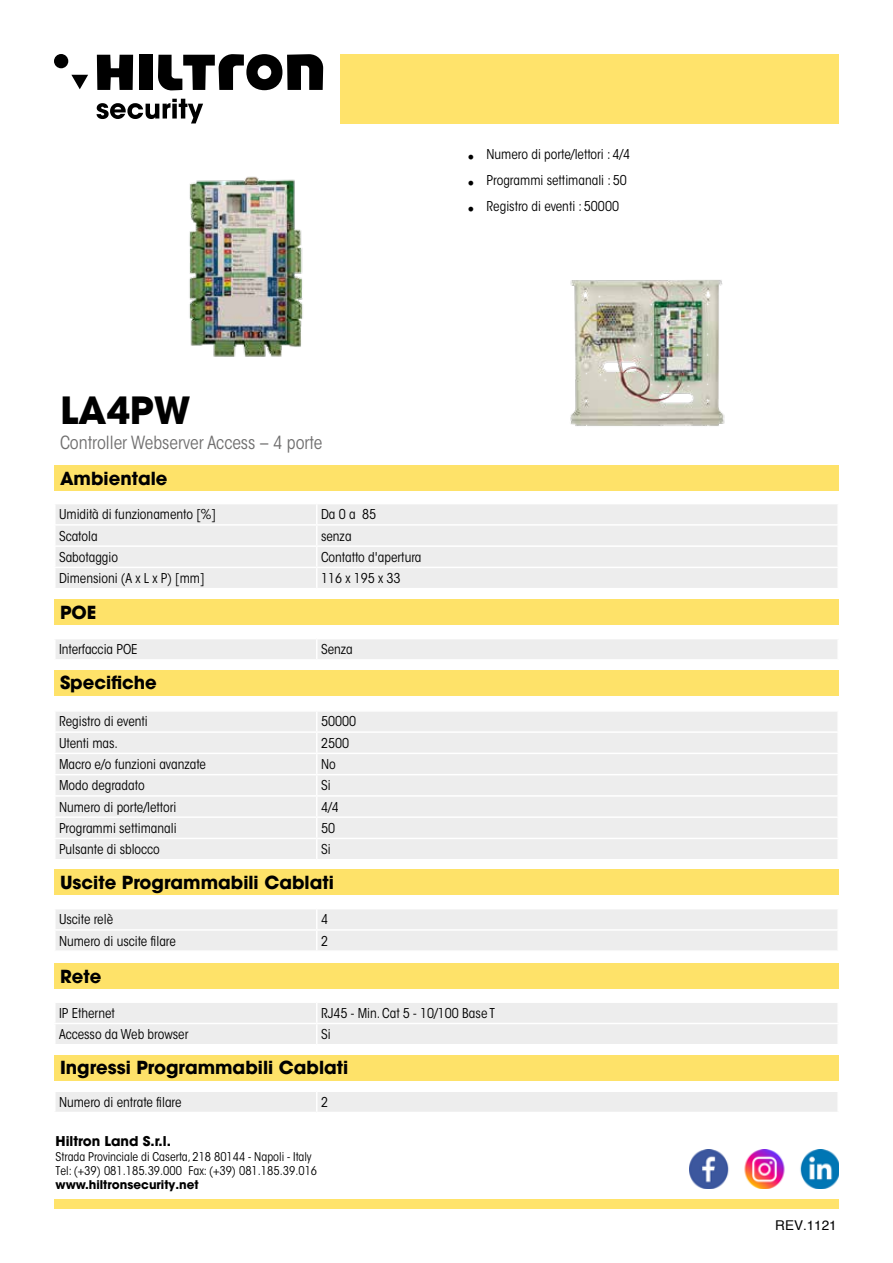
<style>
.page{position:relative;width:893px;height:1263px;background:#fff}
.page>*{position:absolute;margin:0;border:0;box-sizing:border-box;transform-origin:0 0}
.t1{font:700 37.5px "Avant Garde LT";color:#000}
.t2{font:700 18px "Avant Garde LT";color:#000}
.t3{font:condensed 18px "ITC Avant Garde Std";color:#706f6f}
.t4{font:condensed 13.5px "ITC Avant Garde Std";color:#000}
.t5{font:700 13.5px "Avant Garde LT";color:#000}
.t6{font:13.5px "Helvetica";color:#000}
.t7{font:condensed 12px/14px "ITC Avant Garde Std";color:#000}
.t8{font:700 12px "Avant Garde LT";color:#000}
.s1{font-family:"Minion Pro";font-stretch:normal;font-size:18px}
</style>
<div class="page">
<svg style="left:97px;top:99px;width:106px;height:24px"></svg>
<svg style="left:71px;top:75px;width:17px;height:14px"></svg>
<div style="left:54px;top:54px;width:14px;height:14px;background:#000;border-radius:50%"></div>
<svg style="left:97px;top:55px;width:36px;height:35px"></svg>
<div style="left:139px;top:55px;width:14px;height:35px;background:#000"></div>
<svg style="left:158px;top:54px;width:165px;height:37px"></svg>
<div style="left:340px;top:54px;width:499px;height:69px;background:#ffe36b"></div>
<div style="left:54px;top:1199px;width:785px;height:10px;background:#ffe36b"></div>
<img style="left:189px;top:176px;width:114px;height:181px">
<div style="left:54px;top:466px;width:785px;height:25px;background:#fee269"></div>
<div style="left:54px;top:600px;width:785px;height:25px;background:#fee269"></div>
<div style="left:55px;top:639px;width:262px;height:21px;background:#ededed"></div>
<div style="left:317px;top:639px;width:521px;height:21px;background:#ededed"></div>
<hr style="left:54px;top:639px;width:2px;height:20px;background:#fff">
<hr style="left:316px;top:639px;width:2px;height:20px;background:#fff">
<hr style="left:837px;top:639px;width:2px;height:20px;background:#fff">
<hr style="left:54px;top:659px;width:263px;height:2px;background:#fff">
<hr style="left:317px;top:659px;width:522px;height:2px;background:#fff">
<div style="left:55px;top:838px;width:262px;height:22px;background:#ededed"></div>
<div style="left:317px;top:838px;width:521px;height:22px;background:#ededed"></div>
<div style="left:56px;top:712px;width:781px;height:126px;background:#ededed"></div>
<hr style="left:54px;top:816px;width:263px;height:2px;background:#fff">
<hr style="left:317px;top:816px;width:522px;height:2px;background:#fff">
<hr style="left:316px;top:818px;width:2px;height:20px;background:#fff">
<hr style="left:54px;top:838px;width:263px;height:1px;background:#fff">
<hr style="left:54px;top:839px;width:2px;height:20px;background:#fff">
<hr style="left:317px;top:838px;width:522px;height:1px;background:#fff">
<hr style="left:316px;top:839px;width:2px;height:20px;background:#fff">
<hr style="left:837px;top:839px;width:2px;height:20px;background:#fff">
<hr style="left:54px;top:859px;width:263px;height:1px;background:#fff">
<hr style="left:317px;top:859px;width:522px;height:1px;background:#fff">
<img style="left:689px;top:1150px;width:150px;height:38px">
<img style="left:570px;top:280px;width:155px;height:146px">
<div style="left:56px;top:504px;width:781px;height:84px;background:#ededed"></div>
<hr style="left:54px;top:545px;width:263px;height:2px;background:#fff">
<hr style="left:317px;top:545px;width:522px;height:2px;background:#fff">
<hr style="left:316px;top:547px;width:2px;height:20px;background:#fff">
<hr style="left:54px;top:567px;width:263px;height:1px;background:#fff">
<hr style="left:317px;top:567px;width:522px;height:1px;background:#fff">
<hr style="left:316px;top:568px;width:2px;height:20px;background:#fff">
<div style="left:54px;top:670px;width:785px;height:25px;background:#fee269"></div>
<div style="left:54px;top:870px;width:785px;height:25px;background:#fee269"></div>
<div style="left:56px;top:909px;width:781px;height:41px;background:#ededed"></div>
<div style="left:54px;top:963px;width:785px;height:26px;background:#fee269"></div>
<div style="left:55px;top:1002px;width:262px;height:21px;background:#ededed"></div>
<div style="left:317px;top:1002px;width:521px;height:21px;background:#ededed"></div>
<div style="left:55px;top:1023px;width:262px;height:22px;background:#ededed"></div>
<div style="left:317px;top:1023px;width:521px;height:22px;background:#ededed"></div>
<hr style="left:54px;top:1001px;width:263px;height:2px;background:#fff">
<hr style="left:54px;top:1003px;width:2px;height:20px;background:#fff">
<hr style="left:317px;top:1001px;width:522px;height:2px;background:#fff">
<hr style="left:316px;top:1003px;width:2px;height:20px;background:#fff">
<hr style="left:837px;top:1003px;width:2px;height:20px;background:#fff">
<hr style="left:54px;top:1023px;width:263px;height:1px;background:#fff">
<hr style="left:54px;top:1024px;width:2px;height:20px;background:#fff">
<hr style="left:317px;top:1023px;width:522px;height:1px;background:#fff">
<hr style="left:316px;top:1024px;width:2px;height:20px;background:#fff">
<hr style="left:837px;top:1024px;width:2px;height:20px;background:#fff">
<hr style="left:54px;top:1044px;width:263px;height:1px;background:#fff">
<hr style="left:317px;top:1044px;width:522px;height:1px;background:#fff">
<div style="left:54px;top:1055px;width:785px;height:25px;background:#fee269"></div>
<div style="left:55px;top:1091px;width:262px;height:21px;background:#ededed"></div>
<div style="left:317px;top:1091px;width:521px;height:21px;background:#ededed"></div>
<hr style="left:54px;top:1090px;width:263px;height:2px;background:#fff">
<hr style="left:54px;top:1092px;width:2px;height:20px;background:#fff">
<hr style="left:317px;top:1090px;width:522px;height:2px;background:#fff">
<hr style="left:316px;top:1092px;width:2px;height:20px;background:#fff">
<hr style="left:837px;top:1092px;width:2px;height:20px;background:#fff">
<p class="t4" style="left:467px;top:146px;width:164px"><span class="s1">•</span> Numero di porte/lettori : 4/4</p>
<p class="t4" style="left:467px;top:172px;width:161px"><span class="s1">•</span> Programmi settimanali : 50</p>
<p class="t4" style="left:467px;top:198px;width:153px"><span class="s1">•</span> Registro di eventi : 50000</p>
<h1 class="t1" style="left:60px;top:386px;width:132px">LA4PW</h1>
<h2 class="t3" style="left:60px;top:432px;width:264px">Controller Webserver Access – 4 porte</h2>
<h2 class="t2" style="left:60px;top:467px;width:109px">Ambientale</h2>
<p class="t4" style="left:59px;top:506px;width:158px">Umidità di funzionamento [%]</p>
<p class="t4" style="left:321px;top:506px;width:57px">Da 0 a 85</p>
<p class="t4" style="left:59px;top:527px;width:40px">Scatola</p>
<p class="t4" style="left:321px;top:527px;width:32px">senza</p>
<p class="t4" style="left:59px;top:549px;width:61px">Sabotaggio</p>
<p class="t4" style="left:321px;top:549px;width:102px">Contatto d'apertura</p>
<p class="t4" style="left:59px;top:570px;width:147px">Dimensioni (A x L x P) [mm]</p>
<p class="t4" style="left:321px;top:570px;width:81px">116 x 195 x 33</p>
<h2 class="t2" style="left:60px;top:601px;width:38px">POE</h2>
<p class="t4" style="left:59px;top:641px;width:80px">Interfaccia POE</p>
<p class="t4" style="left:321px;top:641px;width:33px">Senza</p>
<h2 class="t2" style="left:60px;top:671px;width:98px">Specifiche</h2>
<p class="t4" style="left:59px;top:713px;width:90px">Registro di eventi</p>
<p class="t4" style="left:321px;top:713px;width:37px">50000</p>
<p class="t4" style="left:59px;top:735px;width:60px">Utenti mas.</p>
<p class="t4" style="left:321px;top:735px;width:30px">2500</p>
<p class="t4" style="left:59px;top:756px;width:149px">Macro e/o funzioni avanzate</p>
<p class="t4" style="left:321px;top:756px;width:16px">No</p>
<p class="t4" style="left:59px;top:777px;width:87px">Modo degradato</p>
<p class="t4" style="left:321px;top:777px;width:11px">Si</p>
<p class="t4" style="left:59px;top:798px;width:119px">Numero di porte/lettori</p>
<p class="t4" style="left:321px;top:798px;width:19px">4/4</p>
<p class="t4" style="left:59px;top:820px;width:119px">Programmi settimanali</p>
<p class="t4" style="left:321px;top:820px;width:16px">50</p>
<p class="t4" style="left:59px;top:841px;width:102px">Pulsante di sblocco</p>
<p class="t4" style="left:321px;top:841px;width:11px">Si</p>
<h2 class="t2" style="left:60px;top:871px;width:275px">Uscite Programmabili Cablati</h2>
<p class="t4" style="left:59px;top:911px;width:56px">Uscite relè</p>
<p class="t4" style="left:321px;top:911px;width:9px">4</p>
<p class="t4" style="left:59px;top:932px;width:118px">Numero di uscite filare</p>
<p class="t4" style="left:321px;top:932px;width:9px">2</p>
<h2 class="t2" style="left:60px;top:964px;width:43px">Rete</h2>
<p class="t4" style="left:59px;top:1005px;width:57px">IP Ethernet</p>
<p class="t4" style="left:321px;top:1005px;width:176px">RJ45 - Min. Cat 5 - 10/100 Base T</p>
<p class="t4" style="left:59px;top:1026px;width:131px">Accesso da Web browser</p>
<p class="t4" style="left:321px;top:1026px;width:11px">Si</p>
<h2 class="t2" style="left:60px;top:1056px;width:290px">Ingressi Programmabili Cablati</h2>
<p class="t4" style="left:59px;top:1094px;width:124px">Numero di entrate filare</p>
<p class="t4" style="left:321px;top:1094px;width:9px">2</p>
<p class="t5" style="left:56px;top:1133px;width:117px">Hiltron Land S.r.l.</p>
<p class="t7" style="left:56px;top:1150px;width:263px">Strada Provinciale di Caserta, 218 80144 - Napoli - Italy<br>Tel: (+39) 081.185.39.000 Fax: (+39) 081.185.39.016</p>
<p class="t8" style="left:56px;top:1177px;width:145px">www.hiltronsecurity.net</p>
<p class="t6" style="left:775px;top:1215px;width:63px">REV.1121</p>
</div>
